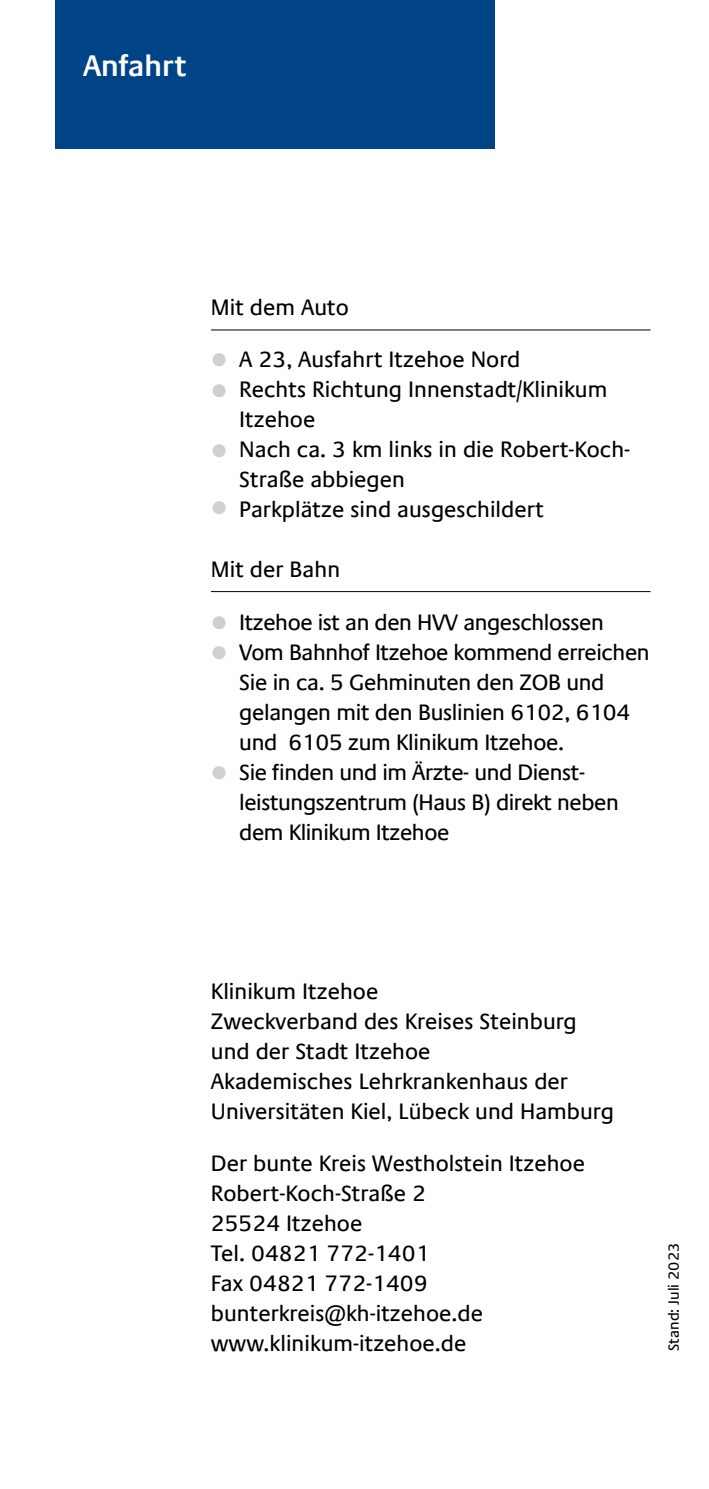
<style>
.page{position:relative;width:709px;height:1489px;background:#fff}
.page>*{position:absolute;margin:0;border:0;box-sizing:border-box;transform-origin:0 0}
.t1{font:600 30px "Praxis Com";color:#fff}
.Headline_36_pt{font:22.5px/30px "Praxis Com";color:#000}
.Headline_36_pt-2{font:22.5px/30px "Praxis Com";letter-spacing:-.02em;color:#000}
._06_Rückseite_Text_7_5_pt{font:15px "Praxis Com";color:#000}
.s1{color:#d0d0d0}
</style>
<div class="page">
<div style="left:55px;top:0;width:439px;height:149px;background:#048"></div>
<hr style="left:211px;top:329px;width:439px;height:1px;background:#000">
<hr style="left:211px;top:591px;width:439px;height:1px;background:#000">
<p class="t1" style="left:83px;top:48px;width:105px">Anfahrt</p>
<p class="Headline_36_pt" style="left:211px;top:292px;width:139px">Mit dem Auto</p>
<p class="Headline_36_pt" style="left:211px;top:345px;width:311px"><span class="s1">●</span> A 23, Ausfahrt Itzehoe Nord</p>
<p class="Headline_36_pt" style="left:211px;top:375px;width:398px"><span class="s1">●</span> Rechts Richtung Innenstadt/Klinikum</p>
<p class="Headline_36_pt" style="left:239px;top:405px;width:78px">Itzehoe</p>
<p class="Headline_36_pt" style="left:239px;top:435px;width:392px;text-indent:-28px"><span class="s1">●</span> Nach ca. 3 km links in die Robert-Koch-<br>Straße abbiegen</p>
<p class="Headline_36_pt" style="left:211px;top:495px;width:334px"><span class="s1">●</span> Parkplätze sind ausgeschildert</p>
<p class="Headline_36_pt" style="left:211px;top:555px;width:131px">Mit der Bahn</p>
<p class="Headline_36_pt-2" style="left:211px;top:607px;width:394px"><span class="s1">●</span> Itzehoe ist an den HVV angeschlossen</p>
<p class="Headline_36_pt" style="left:239px;top:637px;width:412px;text-indent:-28px"><span class="s1">●</span> Vom Bahnhof Itzehoe kommend erreichen Sie in ca. 5 Gehminuten den ZOB und gelangen mit den Buslinien 6102, 6104 und 6105 zum Klinikum Itzehoe.</p>
<p class="Headline_36_pt-2" style="left:239px;top:757px;width:381px;text-indent:-28px"><span class="s1">●</span> Sie finden und im Ärzte- und Dienst&shy;leistungszentrum (Haus B) direkt neben dem Klinikum Itzehoe</p>
<p class="Headline_36_pt" style="left:211px;top:975px;width:169px">Klinikum Itzehoe</p>
<p class="Headline_36_pt" style="left:211px;top:1005px;width:404px">Zweckverband des Kreises Steinburg und der Stadt Itzehoe<br>Akademisches Lehrkrankenhaus der Universitäten Kiel, Lübeck und Hamburg</p>
<p class="Headline_36_pt" style="left:211px;top:1148px;width:375px">Der bunte Kreis Westholstein Itzehoe</p>
<p class="Headline_36_pt" style="left:211px;top:1178px;width:216px">Robert-Koch-Straße 2</p>
<p class="Headline_36_pt" style="left:211px;top:1208px;width:153px">25524 Itzehoe</p>
<p class="Headline_36_pt" style="left:211px;top:1238px;width:220px">Tel. 04821 772-1401</p>
<p class="Headline_36_pt" style="left:211px;top:1268px;width:218px">Fax 04821 772-1409</p>
<p class="Headline_36_pt" style="left:211px;top:1298px;width:273px">bunterkreis@kh-itzehoe.de</p>
<p class="Headline_36_pt" style="left:211px;top:1328px;width:257px">www.klinikum-itzehoe.de</p>
<p class="_06_Rückseite_Text_7_5_pt" style="left:665px;top:1350px;width:109px;rotate:-90deg">Stand: Juli 2023</p>
</div>
